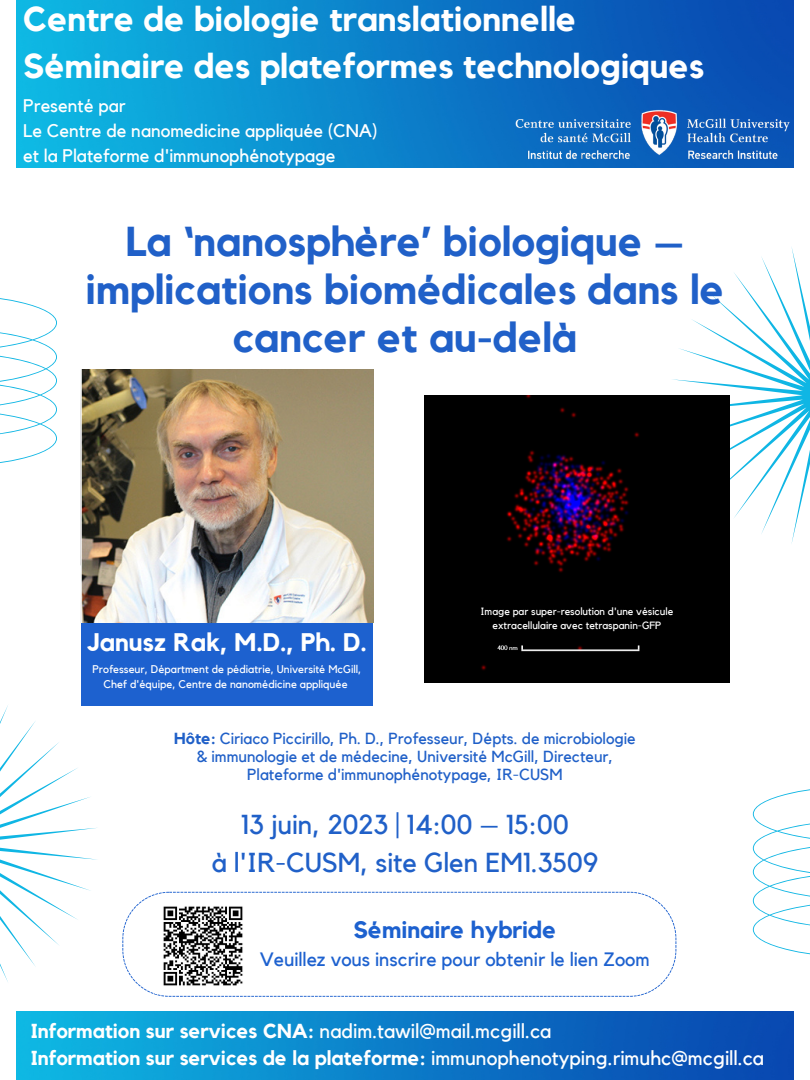
<style>
.page{position:relative;width:810px;height:1080px;background:#fff}
.page>*{position:absolute;margin:0;border:0;box-sizing:border-box;transform-origin:0 0}
.t1{font:700 41.62px/48.2px "Kollektif";color:#2060c8;text-align:center}
.t2{font:700 34.5px "Kollektif";color:#fff}
.t3{font:27.31px "Kollektif";color:#2060c8}
.t4{font:700 25.38px "Kollektif";color:#fff}
.t5{font:700 23.69px "Kollektif";color:#1d61cf}
.t6{font:700 20.19px "Kollektif";color:#fff}
.t7{font:19.31px "Kollektif";color:#1d61cf}
.t8{font:18.25px "Kollektif";color:#fff}
.t9{font:16px/18.2px "Kollektif";color:#2060c8;text-align:center}
.t10{font:11.12px "Kollektif";color:#fff}
.t11{font:10.5px/14.5px "Kollektif";color:#fff;text-align:center}
.s1{font-weight:700}
.s2{font-weight:400}
</style>
<div class="page">
<svg style="left:672px;top:247px;width:138px;height:301px"></svg>
<svg style="left:0;top:705px;width:97px;height:277px"></svg>
<img style="left:16px;top:0;width:778px;height:168px">
<svg style="left:122px;top:892px;width:554px;height:105px"></svg>
<img style="left:17px;top:1011px;width:777px;height:69px">
<svg style="left:0;top:298px;width:57px;height:165px"></svg>
<svg style="left:753px;top:789px;width:57px;height:166px"></svg>
<div style="left:81px;top:619px;width:292px;height:87px;background:#1d61cf"></div>
<img style="left:425px;top:395px;width:304px;height:287px">
<img style="left:81px;top:369px;width:292px;height:253px">
<img style="left:156px;top:899px;width:95px;height:94px">
<img style="left:491px;top:100px;width:303px;height:68px">
<p class="t2" style="left:23px;top:3px;width:555px">Centre de biologie translationnelle</p>
<p class="t2" style="left:23px;top:50px;width:683px">Séminaire des plateformes technologiques</p>
<p class="t8" style="left:23px;top:97px;width:104px">Presenté par</p>
<p class="t8" style="left:23px;top:122px;width:356px">Le Centre de nanomedicine appliquée (CNA)</p>
<p class="t8" style="left:23px;top:148px;width:314px">et la Plateforme d'immunophénotypage</p>
<p class="t1" style="left:86px;top:219px;width:640px">La ‘nanosphère’ biologique – implications biomédicales dans le cancer et au-delà</p>
<p class="t4" style="left:87px;top:630px;width:281px">Janusz Rak, M.D., Ph. D.</p>
<p class="t10" style="left:92px;top:664px;width:271px">Professeur, Départment de pédiatrie, Université McGill,</p>
<p class="t10" style="left:103px;top:679px;width:246px">Chef d'équipe, Centre de nanomédicine appliquée</p>
<p class="t11" style="left:481px;top:604px;width:194px">Image par super-resolution d'une vésicule extracellulaire avec tetraspanin-GFP</p>
<p class="t9" style="left:174px;top:729px;width:463px"><span class="s1">Hôte:</span> Ciriaco Piccirillo, Ph. D., Professeur, Dépts. de microbiologie &amp; immunologie et de médecine, Université McGill, Directeur,<br>Plateforme d'immunophénotypage, IR-CUSM</p>
<p class="t3" style="left:241px;top:812px;width:329px">13 juin, 2023 | 14:00 – 15:00</p>
<p class="t3" style="left:212px;top:850px;width:388px">à l'IR-CUSM, site Glen EM1.3509</p>
<p class="t5" style="left:353px;top:919px;width:204px">Séminaire hybride</p>
<p class="t7" style="left:260px;top:951px;width:391px">Veuillez vous inscrire pour obtenir le lien Zoom</p>
<p class="t6" style="left:31px;top:1021px;width:522px">Information sur services CNA: <span class="s2">nadim.tawil@mail.mcgill.ca</span></p>
<p class="t6" style="left:31px;top:1049px;width:735px">Information sur services de la plateforme: <span class="s2">immunophenotyping.rimuhc@mcgill.ca</span></p>
</div>
